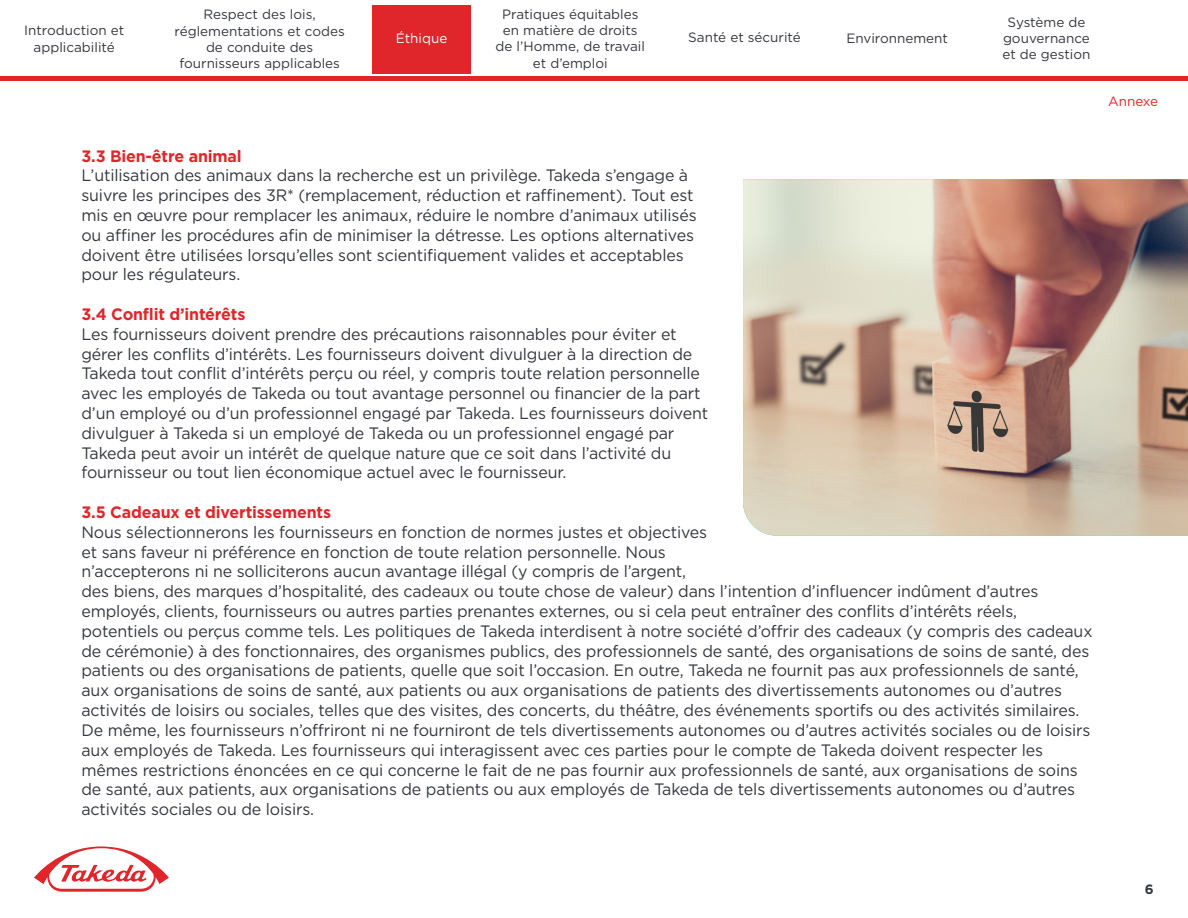
<style>
.page{position:relative;width:1188px;height:918px;background:#fff}
.page>*{position:absolute;margin:0;border:0;box-sizing:border-box;transform-origin:0 0}
.t1{font:16.5px/19.8px "Gotham";letter-spacing:-.01em;color:#34373f}
.t2{font:700 16.5px "Gotham";letter-spacing:-.01em;color:#e0262a}
.t3{font:13.5px/16.2px "Gotham";color:#34373f;text-align:center}
.t4{font:13.5px "Gotham";color:#fff}
.t5{font:13.5px "Gotham";color:#e02629}
.t6{font:700 13.5px "Gotham";color:#34373f}
</style>
<div class="page">
<svg style="left:34px;top:846px;width:135px;height:46px"></svg>
<hr style="left:0;top:77px;width:1188px;height:4px;background:#e0262a">
<div style="left:372px;top:5px;width:99px;height:68px;background:#e0262a"></div>
<img style="left:743px;top:179px;width:445px;height:357px">
<p class="t3" style="left:24px;top:22px;width:102px">Introduction et applicabilité</p>
<p class="t3" style="left:175px;top:6px;width:172px">Respect des lois, réglementations et codes de conduite des fournisseurs applicables</p>
<p class="t3" style="left:496px;top:6px;width:151px">Pratiques équitables en matière de droits de l’Homme, de travail et d’emploi</p>
<p class="t4" style="left:396px;top:30px;width:53px">Éthique</p>
<p class="t3" style="left:688px;top:29px;width:114px">Santé et sécurité</p>
<p class="t3" style="left:846px;top:30px;width:103px">Environnement</p>
<p class="t3" style="left:1002px;top:13px;width:90px">Système de gouvernance et de gestion</p>
<p class="t5" style="left:1108px;top:92px;width:52px">Annexe</p>
<p class="t2" style="left:81px;top:145px;width:162px">3.3 Bien-être animal</p>
<p class="t1" style="left:81px;top:165px;width:617px">L’utilisation des animaux dans la recherche est un privilège. Takeda s’engage à suivre les principes des 3R* (remplacement, réduction et raffinement). Tout est mis en œuvre pour remplacer les animaux, réduire le nombre d’animaux utilisés ou affiner les procédures afin de minimiser la détresse. Les options alternatives doivent être utilisées lorsqu’elles sont scientifiquement valides et acceptables pour les régulateurs.</p>
<p class="t2" style="left:81px;top:303px;width:165px">3.4 Conflit d’intérêts</p>
<p class="t1" style="left:81px;top:324px;width:628px">Les fournisseurs doivent prendre des précautions raisonnables pour éviter et gérer les conflits d’intérêts. Les fournisseurs doivent divulguer à la direction de Takeda tout conflit d’intérêts perçu ou réel, y compris toute relation personnelle avec les employés de Takeda ou tout avantage personnel ou financier de la part d’un employé ou d’un professionnel engagé par Takeda. Les fournisseurs doivent divulguer à Takeda si un employé de Takeda ou un professionnel engagé par Takeda peut avoir un intérêt de quelque nature que ce soit dans l’activité du fournisseur ou tout lien économique actuel avec le fournisseur.</p>
<p class="t2" style="left:81px;top:501px;width:251px">3.5 Cadeaux et divertissements</p>
<p class="t1" style="left:81px;top:522px;width:1013px">Nous sélectionnerons les fournisseurs en fonction de normes justes et objectives<br>et sans faveur ni préférence en fonction de toute relation personnelle. Nous<br>n’accepterons ni ne solliciterons aucun avantage illégal (y compris de l’argent,<br>des biens, des marques d’hospitalité, des cadeaux ou toute chose de valeur) dans l’intention d’influencer indûment d’autres employés, clients, fournisseurs ou autres parties prenantes externes, ou si cela peut entraîner des conflits d’intérêts réels, potentiels ou perçus comme tels. Les politiques de Takeda interdisent à notre société d’offrir des cadeaux (y compris des cadeaux de cérémonie) à des fonctionnaires, des organismes publics, des professionnels de santé, des organisations de soins de santé, des patients ou des organisations de patients, quelle que soit l’occasion. En outre, Takeda ne fournit pas aux professionnels de santé, aux organisations de soins de santé, aux patients ou aux organisations de patients des divertissements autonomes ou d’autres activités de loisirs ou sociales, telles que des visites, des concerts, du théâtre, des événements sportifs ou des activités similaires.<br>De même, les fournisseurs n’offriront ni ne fourniront de tels divertissements autonomes ou d’autres activités sociales ou de loisirs aux employés de Takeda. Les fournisseurs qui interagissent avec ces parties pour le compte de Takeda doivent respecter les mêmes restrictions énoncées en ce qui concerne le fait de ne pas fournir aux professionnels de santé, aux organisations de soins de santé, aux patients, aux organisations de patients ou aux employés de Takeda de tels divertissements autonomes ou d’autres activités sociales ou de loisirs.</p>
<p class="t6" style="left:1145px;top:880px;width:10px">6</p>
</div>
